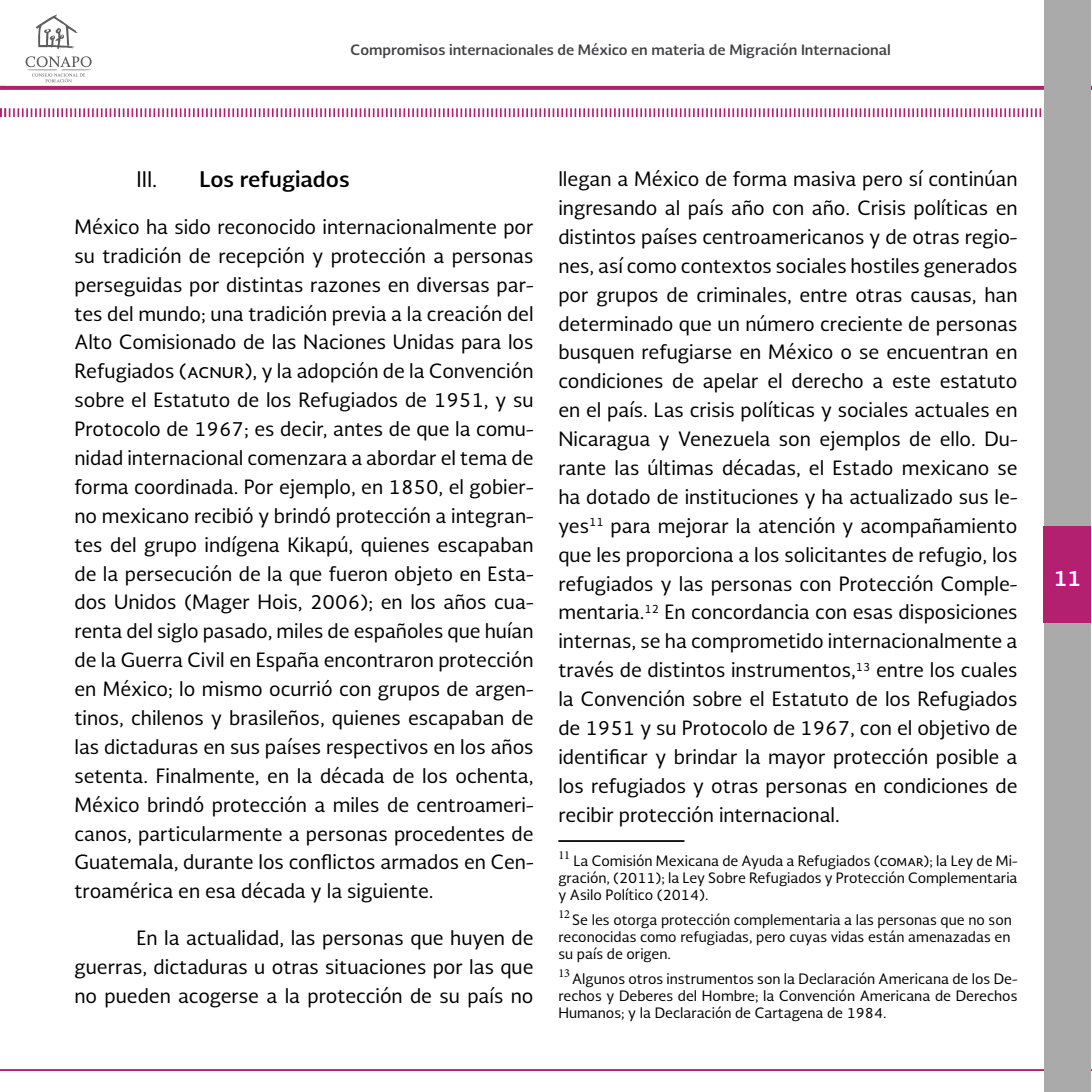
<style>
.page{position:relative;width:1092px;height:1092px;background:#fff}
.page>*{position:absolute;margin:0;border:0;box-sizing:border-box;transform-origin:0 0}
.t1{font:700 21px "Soberana Sans";color:#000}
.t2{font:21px "Soberana Sans";color:#000}
.t3{font:700 21px "Soberana Sans";color:#fff}
.t4{font:19.25px/28.9px "Soberana Sans";color:#000;text-align:justify}
.t5{font:14px/16.8px "Soberana Sans";color:#000;text-align:justify}
.t6{font:700 14px "Soberana Sans";color:#414042}
.t7{font:12.25px "Minion Pro";color:#000}
</style>
<div class="page">
<hr style="left:0;top:89px;width:1091px;height:1px;background:#6d6e71">
<svg style="left:0;top:107px;width:1091px;height:12px"></svg>
<hr style="left:0;top:86px;width:1091px;height:3px;background:#b1206f">
<hr style="left:0;top:1069px;width:1091px;height:1px;background:#b1206f">
<div style="left:1043px;top:0;width:47px;height:1091px;background:#aaa"></div>
<div style="left:1043px;top:525px;width:47px;height:97px;background:#b2206f"></div>
<svg style="left:1054px;top:569px;width:27px;height:18px"></svg>
<svg style="left:36px;top:14px;width:42px;height:35px"></svg>
<svg style="left:26px;top:56px;width:66px;height:26px"></svg>
<hr style="left:558px;top:840px;width:126px;height:1px;background:#000">
<p class="t6" style="left:350px;top:40px;width:541px">Compromisos internacionales de México en materia de Migración Internacional</p>
<p class="t2" style="left:136px;top:166px;width:22px">III.</p>
<p class="t1" style="left:199px;top:165px;width:152px">Los refugiados</p>
<p class="t4" style="left:74px;top:212px;width:460px">México ha sido reconocido internacionalmente por su tradición de recepción y protección a personas perseguidas por distintas razones en diversas par&shy;tes del mundo; una tradición previa a la creación del Alto Comisionado de las Naciones Unidas para los Refugiados (acnur), y la adopción de la Convención sobre el Estatuto de los Refugiados de 1951, y su Protocolo de 1967; es decir, antes de que la comu&shy;nidad internacional comenzara a abordar el tema de forma coordinada. Por ejemplo, en 1850, el gobier&shy;no mexicano recibió y brindó protección a integran&shy;tes del grupo indígena Kikapú, quienes escapaban de la persecución de la que fueron objeto en Esta&shy;dos Unidos (Mager Hois, 2006); en los años cua&shy;renta del siglo pasado, miles de españoles que huían de la Guerra Civil en España encontraron protección en México; lo mismo ocurrió con grupos de argen&shy;tinos, chilenos y brasileños, quienes escapaban de las dictaduras en sus países respectivos en los años setenta. Finalmente, en la década de los ochenta, México brindó protección a miles de centroameri&shy;canos, particularmente a personas procedentes de Guatemala, durante los conflictos armados en Cen&shy;troamérica en esa década y la siguiente.</p>
<p class="t4" style="left:74px;top:922px;width:460px;text-indent:62px">En la actualidad, las personas que huyen de guerras, dictaduras u otras situaciones por las que no pueden acogerse a la protección de su país no</p>
<p class="t4" style="left:558px;top:164px;width:460px">llegan a México de forma masiva pero sí continúan ingresando al país año con año. Crisis políticas en distintos países centroamericanos y de otras regio&shy;nes, así como contextos sociales hostiles generados por grupos de criminales, entre otras causas, han determinado que un número creciente de personas busquen refugiarse en México o se encuentran en condiciones de apelar el derecho a este estatuto en el país. Las crisis políticas y sociales actuales en Nicaragua y Venezuela son ejemplos de ello. Du&shy;rante las últimas décadas, el Estado mexicano se ha dotado de instituciones y ha actualizado sus le&shy;yes<sup>11</sup> para mejorar la atención y acompañamiento que les proporciona a los solicitantes de refugio, los refugiados y las personas con Protección Comple&shy;mentaria.<sup>12</sup> En concordancia con esas disposiciones internas, se ha comprometido internacionalmente a través de distintos instrumentos,<sup>13</sup> entre los cuales la Convención sobre el Estatuto de los Refugiados de 1951 y su Protocolo de 1967, con el objetivo de identificar y brindar la mayor protección posible a los refugiados y otras personas en condiciones de recibir protección internacional.</p>
<p class="t7" style="left:558px;top:847px;width:13px">11</p>
<p class="t5" style="left:558px;top:852px;width:460px;text-indent:15px">La Comisión Mexicana de Ayuda a Refugiados (comar); la Ley de Mi&shy;gración, (2011); la Ley Sobre Refugiados y Protección Complementaria y Asilo Político (2014).</p>
<p class="t7" style="left:558px;top:905px;width:13px">12</p>
<p class="t5" style="left:558px;top:911px;width:455px;text-indent:14px">Se les otorga protección complementaria a las personas que no son reconocidas como refugiadas, pero cuyas vidas están amenazadas en su país de origen.</p>
<p class="t7" style="left:558px;top:964px;width:13px">13</p>
<p class="t5" style="left:558px;top:969px;width:460px;text-indent:14px">Algunos otros instrumentos son la Declaración Americana de los De&shy;rechos y Deberes del Hombre; la Convención Americana de Derechos Humanos; y la Declaración de Cartagena de 1984.</p>
<p class="t3" style="left:1053px;top:563px;width:29px">11</p>
</div>
